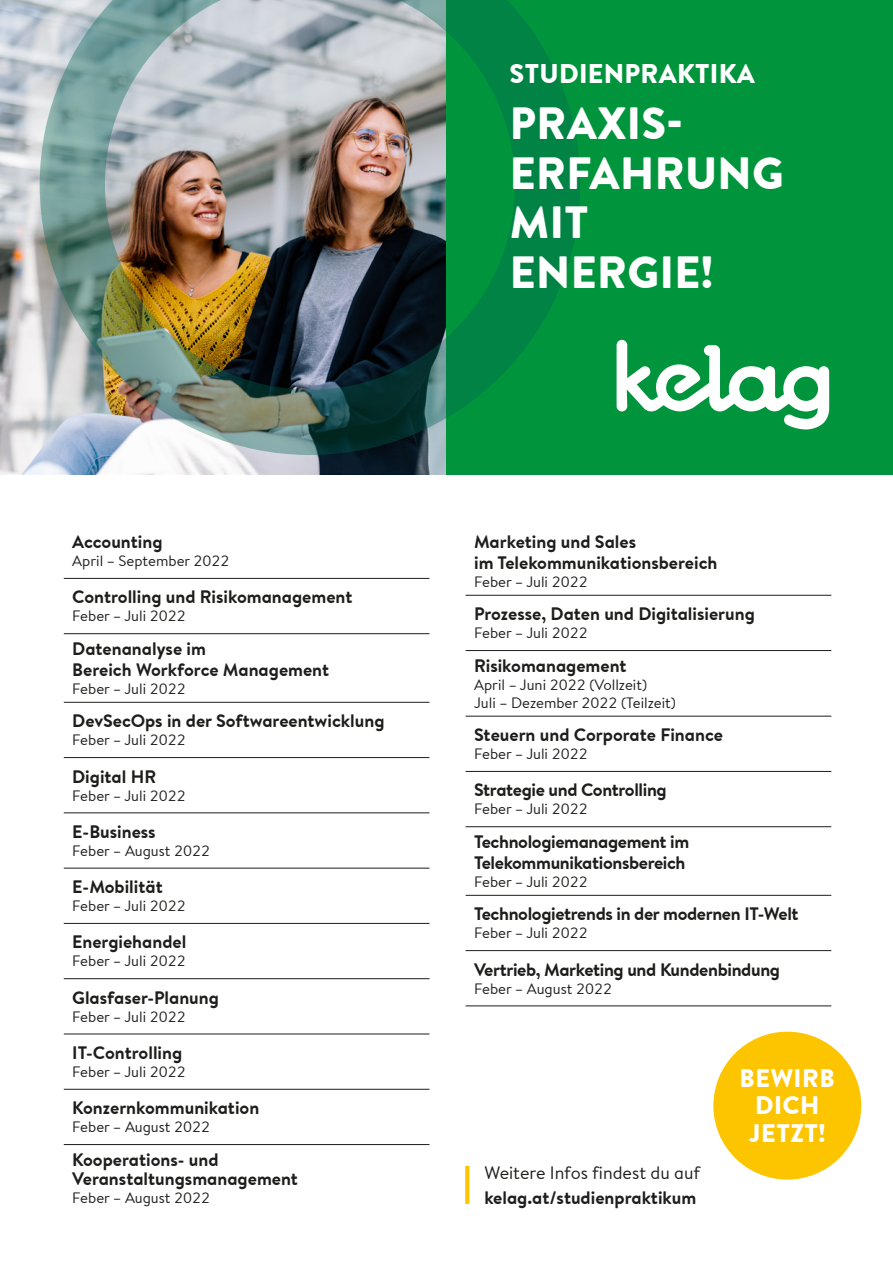
<style>
.page{position:relative;width:893px;height:1263px;background:#fff}
.page>*{position:absolute;margin:0;border:0;box-sizing:border-box;transform-origin:0 0}
.t1{font:900 45px/49.5px "Brandon Text Kelag";letter-spacing:.01em;color:#fff}
.t2{font:900 27px "Brandon Text Kelag";letter-spacing:.01em;color:#fff}
.t3{font:900 25.35px/27.9px "Brandon Text Kelag";letter-spacing:.02em;color:#fff;text-align:center}
.t4{font:700 18px/21px "Brandon Text Kelag";color:#1d1d1b}
.t5{font:700 18px/21px "Brandon Text Kelag";letter-spacing:-.02em;color:#1d1d1b}
.t6{font:18px "Brandon Text Kelag";color:#1d1d1b}
.t7{font:15px/18px "Brandon Text Kelag";color:#1d1d1b}
</style>
<div class="page">
<img style="left:0;top:0;width:446px;height:474px">
<div style="left:446px;top:0;width:447px;height:474px;background:#00953c"></div>
<img style="left:40px;top:0;width:540px;height:455px">
<svg style="left:617px;top:340px;width:212px;height:89px"></svg>
<svg style="left:465px;top:1166px;width:4px;height:38px"></svg>
<hr style="left:64px;top:578px;width:365px;height:1px;background:#1d1d1b">
<hr style="left:64px;top:633px;width:365px;height:1px;background:#1d1d1b">
<hr style="left:64px;top:702px;width:365px;height:1px;background:#1d1d1b">
<hr style="left:64px;top:757px;width:365px;height:1px;background:#1d1d1b">
<hr style="left:64px;top:812px;width:365px;height:1px;background:#1d1d1b">
<hr style="left:64px;top:868px;width:365px;height:1px;background:#1d1d1b">
<hr style="left:64px;top:923px;width:365px;height:1px;background:#1d1d1b">
<hr style="left:64px;top:978px;width:365px;height:1px;background:#1d1d1b">
<hr style="left:64px;top:1033px;width:365px;height:1px;background:#1d1d1b">
<hr style="left:64px;top:1089px;width:365px;height:1px;background:#1d1d1b">
<hr style="left:64px;top:1144px;width:365px;height:1px;background:#1d1d1b">
<hr style="left:466px;top:595px;width:365px;height:1px;background:#1d1d1b">
<hr style="left:466px;top:650px;width:365px;height:1px;background:#1d1d1b">
<hr style="left:466px;top:716px;width:365px;height:1px;background:#1d1d1b">
<hr style="left:466px;top:771px;width:365px;height:1px;background:#1d1d1b">
<hr style="left:466px;top:826px;width:365px;height:1px;background:#1d1d1b">
<hr style="left:466px;top:895px;width:365px;height:1px;background:#1d1d1b">
<hr style="left:466px;top:950px;width:365px;height:1px;background:#1d1d1b">
<hr style="left:466px;top:1005px;width:365px;height:1px;background:#1d1d1b">
<div style="left:713px;top:1032px;width:148px;height:147px;background:#fdc400;border-radius:50%"></div>
<h2 class="t2" style="left:510px;top:54px;width:247px">STUDIENPRAKTIKA</h2>
<h1 class="t1" style="left:510px;top:98px;width:276px">PRAXIS-<br>ERFAHRUNG<br>MIT<br>ENERGIE!</h1>
<p class="t4" style="left:72px;top:531px;width:92px">Accounting</p>
<p class="t7" style="left:72px;top:552px;width:159px">April – September 2022</p>
<p class="t4" style="left:72px;top:586px;width:282px">Controlling und Risikomanagement</p>
<p class="t7" style="left:72px;top:607px;width:115px">Feber – Juli 2022</p>
<p class="t4" style="left:72px;top:638px;width:258px">Datenanalyse im<br>Bereich Workforce Management</p>
<p class="t7" style="left:72px;top:679px;width:115px">Feber – Juli 2022</p>
<p class="t4" style="left:72px;top:710px;width:314px">DevSecOps in der Softwareentwicklung</p>
<p class="t7" style="left:72px;top:731px;width:115px">Feber – Juli 2022</p>
<p class="t4" style="left:72px;top:765px;width:85px">Digital HR</p>
<p class="t7" style="left:72px;top:786px;width:115px">Feber – Juli 2022</p>
<p class="t4" style="left:72px;top:821px;width:85px">E-Business</p>
<p class="t7" style="left:72px;top:841px;width:139px">Feber – August 2022</p>
<p class="t4" style="left:72px;top:876px;width:92px">E-Mobilität</p>
<p class="t7" style="left:72px;top:897px;width:115px">Feber – Juli 2022</p>
<p class="t4" style="left:72px;top:931px;width:116px">Energiehandel</p>
<p class="t7" style="left:72px;top:952px;width:115px">Feber – Juli 2022</p>
<p class="t4" style="left:72px;top:986px;width:148px">Glasfaser-Planung</p>
<p class="t7" style="left:72px;top:1007px;width:115px">Feber – Juli 2022</p>
<p class="t4" style="left:72px;top:1042px;width:111px">IT-Controlling</p>
<p class="t7" style="left:72px;top:1062px;width:115px">Feber – Juli 2022</p>
<p class="t4" style="left:72px;top:1097px;width:189px">Konzernkommunikation</p>
<p class="t7" style="left:72px;top:1118px;width:139px">Feber – August 2022</p>
<p class="t4" style="left:72px;top:1149px;width:227px;line-height:19.5px">Kooperations- und<br>Veranstaltungsmanagement</p>
<p class="t7" style="left:72px;top:1189px;width:139px">Feber – August 2022</p>
<p class="t4" style="left:474px;top:531px;width:245px">Marketing und Sales<br>im Telekommunikationsbereich</p>
<p class="t7" style="left:474px;top:572px;width:115px">Feber – Juli 2022</p>
<p class="t4" style="left:474px;top:603px;width:282px">Prozesse, Daten und Digitalisierung</p>
<p class="t7" style="left:474px;top:624px;width:115px">Feber – Juli 2022</p>
<p class="t4" style="left:474px;top:654px;width:154px">Risikomanagement</p>
<p class="t7" style="left:474px;top:675px;width:203px">April – Juni 2022 (Vollzeit)<br>Juli – Dezember 2022 (Teilzeit)</p>
<p class="t4" style="left:474px;top:724px;width:250px">Steuern und Corporate Finance</p>
<p class="t7" style="left:474px;top:745px;width:115px">Feber – Juli 2022</p>
<p class="t5" style="left:474px;top:779px;width:194px">Strategie und Controlling</p>
<p class="t7" style="left:474px;top:800px;width:115px">Feber – Juli 2022</p>
<p class="t5" style="left:474px;top:831px;width:217px">Technologiemanagement im<br>Telekommunikationsbereich</p>
<p class="t7" style="left:474px;top:872px;width:115px">Feber – Juli 2022</p>
<p class="t5" style="left:474px;top:903px;width:326px">Technologietrends in der modernen IT-Welt</p>
<p class="t7" style="left:474px;top:924px;width:115px">Feber – Juli 2022</p>
<p class="t5" style="left:474px;top:958px;width:307px">Vertrieb, Marketing und Kundenbindung</p>
<p class="t7" style="left:474px;top:979px;width:139px">Feber – August 2022</p>
<p class="t6" style="left:484px;top:1160px;width:217px">Weitere Infos findest du auf</p>
<p class="t4" style="left:484px;top:1187px;width:214px">kelag.at/studienpraktikum</p>
<h3 class="t3" style="left:740px;top:1063px;width:97px">BEWIRB<br>DICH<br>JETZT!</h3>
</div>
